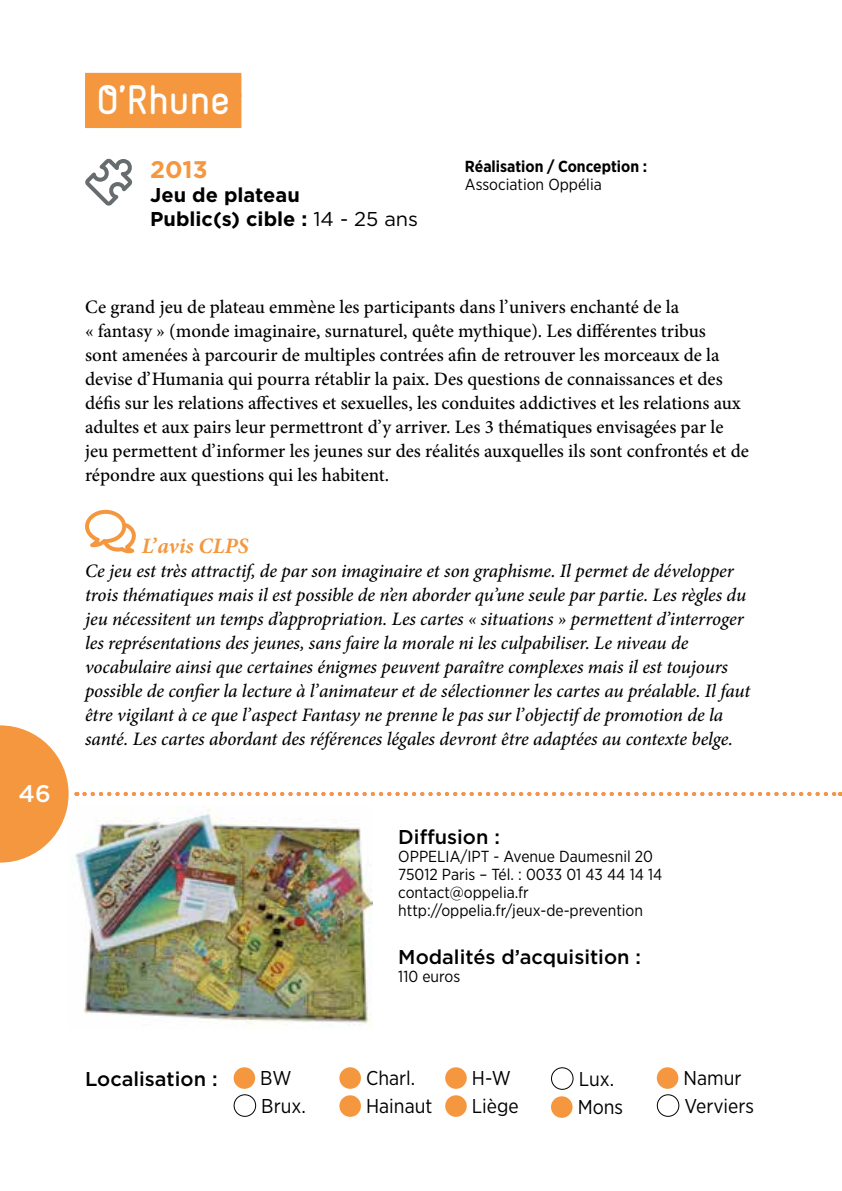
<style>
.page{position:relative;width:842px;height:1191px;background:#fff}
.page>*{position:absolute;margin:0;border:0;box-sizing:border-box;transform-origin:0 0}
.t1{font:700 36px "Naiv";color:#fff}
.t2{font:700 24px "Gotham";color:#f4973f}
.t3{font:500 24px "Gotham";color:#fff}
.t4{font:italic 700 22px "Minion Pro";color:#f4973f}
.t5{font:20px/28px "Gotham Narrow";color:#000}
.t6{font:500 20px "Gotham";color:#000}
.t7{font:700 20px/24px "Gotham";color:#000}
.t8{font:italic 500 19px/24px "Minion Pro";letter-spacing:-.005em;color:#000}
.t9{font:500 19px/24px "Minion Pro";color:#000}
.t10{font:16px/18px "Gotham Narrow";color:#000}
.t11{font:700 16px "Gotham Narrow";color:#000}
.s1{font-weight:400}
</style>
<div class="page">
<svg style="left:84px;top:792px;width:757px;height:4px"></svg>
<svg style="left:0;top:725px;width:69px;height:137px"></svg>
<div style="left:85px;top:73px;width:156px;height:24px;background:#f4973f"></div>
<div style="left:85px;top:94px;width:156px;height:34px;background:#f4973f"></div>
<div style="left:234px;top:1067px;width:21px;height:21px;background:#f4973f;border-radius:50%"></div>
<div style="left:234px;top:1094px;width:22px;height:22px;border:1px solid #000;border-radius:50%"></div>
<div style="left:339px;top:1067px;width:22px;height:21px;background:#f4973f;border-radius:50%"></div>
<div style="left:339px;top:1095px;width:22px;height:21px;background:#f4973f;border-radius:50%"></div>
<div style="left:445px;top:1067px;width:22px;height:21px;background:#f4973f;border-radius:50%"></div>
<div style="left:445px;top:1095px;width:22px;height:21px;background:#f4973f;border-radius:50%"></div>
<div style="left:551px;top:1067px;width:22px;height:22px;border:1px solid #000;border-radius:50%"></div>
<div style="left:551px;top:1096px;width:21px;height:21px;background:#f4973f;border-radius:50%"></div>
<div style="left:657px;top:1067px;width:21px;height:21px;background:#f4973f;border-radius:50%"></div>
<div style="left:657px;top:1094px;width:22px;height:22px;border:1px solid #000;border-radius:50%"></div>
<svg style="left:85px;top:158px;width:48px;height:48px"></svg>
<svg style="left:85px;top:510px;width:51px;height:43px"></svg>
<img style="left:75px;top:809px;width:297px;height:216px">
<p class="t3" style="left:19px;top:778px;width:34px">46</p>
<h1 class="t1" style="left:96px;top:76px;width:135px">O’Rhune</h1>
<p class="t2" style="left:150px;top:154px;width:59px">2013</p>
<p class="t7" style="left:150px;top:183px;width:269px">Jeu de plateau<br>Public(s) cible : <span class="s1">14 - 25 ans</span></p>
<p class="t11" style="left:465px;top:156px;width:184px">Réalisation / Conception :</p>
<p class="t10" style="left:465px;top:175px;width:138px">Association Oppélia</p>
<p class="t9" style="left:85px;top:295px;width:665px">Ce grand jeu de plateau emmène les participants dans l’univers enchanté de la<br>« fantasy » (monde imaginaire, surnaturel, quête mythique). Les différentes tribus<br>sont amenées à parcourir de multiples contrées afin de retrouver les morceaux de la devise d’Humania qui pourra rétablir la paix. Des questions de connaissances et des défis sur les relations affectives et sexuelles, les conduites addictives et les relations aux adultes et aux pairs leur permettront d’y arriver. Les 3 thématiques envisagées par le jeu permettent d’informer les jeunes sur des réalités auxquelles ils sont confrontés et de répondre aux questions qui les habitent.</p>
<p class="t4" style="left:142px;top:530px;width:108px">L’avis CLPS</p>
<p class="t8" style="left:85px;top:559px;width:667px">Ce jeu est très attractif, de par son imaginaire et son graphisme. Il permet de développer trois thématiques mais il est possible de n’en aborder qu’une seule par partie. Les règles du jeu nécessitent un temps d’appropriation. Les cartes « situations » permettent d’interroger les représentations des jeunes, sans faire la morale ni les culpabiliser. Le niveau de vocabulaire ainsi que certaines énigmes peuvent paraître complexes mais il est toujours possible de confier la lecture à l’animateur et de sélectionner les cartes au préalable. Il faut être vigilant à ce que l’aspect Fantasy ne prenne le pas sur l’objectif de promotion de la santé. Les cartes abordant des références légales devront être adaptées au contexte belge.</p>
<p class="t6" style="left:398px;top:824px;width:103px">Diffusion :</p>
<p class="t10" style="left:398px;top:847px;width:266px">OPPELIA/IPT - Avenue Daumesnil 20<br>75012 Paris – Tél. : 0033 01 43 44 14 14 contact@oppelia.fr http://oppelia.fr/jeux-de-prevention</p>
<p class="t6" style="left:398px;top:944px;width:244px">Modalités d’acquisition :</p>
<p class="t10" style="left:398px;top:967px;width:63px">110 euros</p>
<p class="t6" style="left:85px;top:1065px;width:134px">Localisation :</p>
<p class="t5" style="left:260px;top:1063px;width:47px">BW<br>Brux.</p>
<p class="t5" style="left:366px;top:1063px;width:68px">Charl.<br>Hainaut</p>
<p class="t5" style="left:472px;top:1063px;width:48px">H-W<br>Liège</p>
<p class="t5" style="left:578px;top:1064px;width:47px">Lux.<br>Mons</p>
<p class="t5" style="left:683px;top:1063px;width:72px">Namur<br>Verviers</p>
</div>
